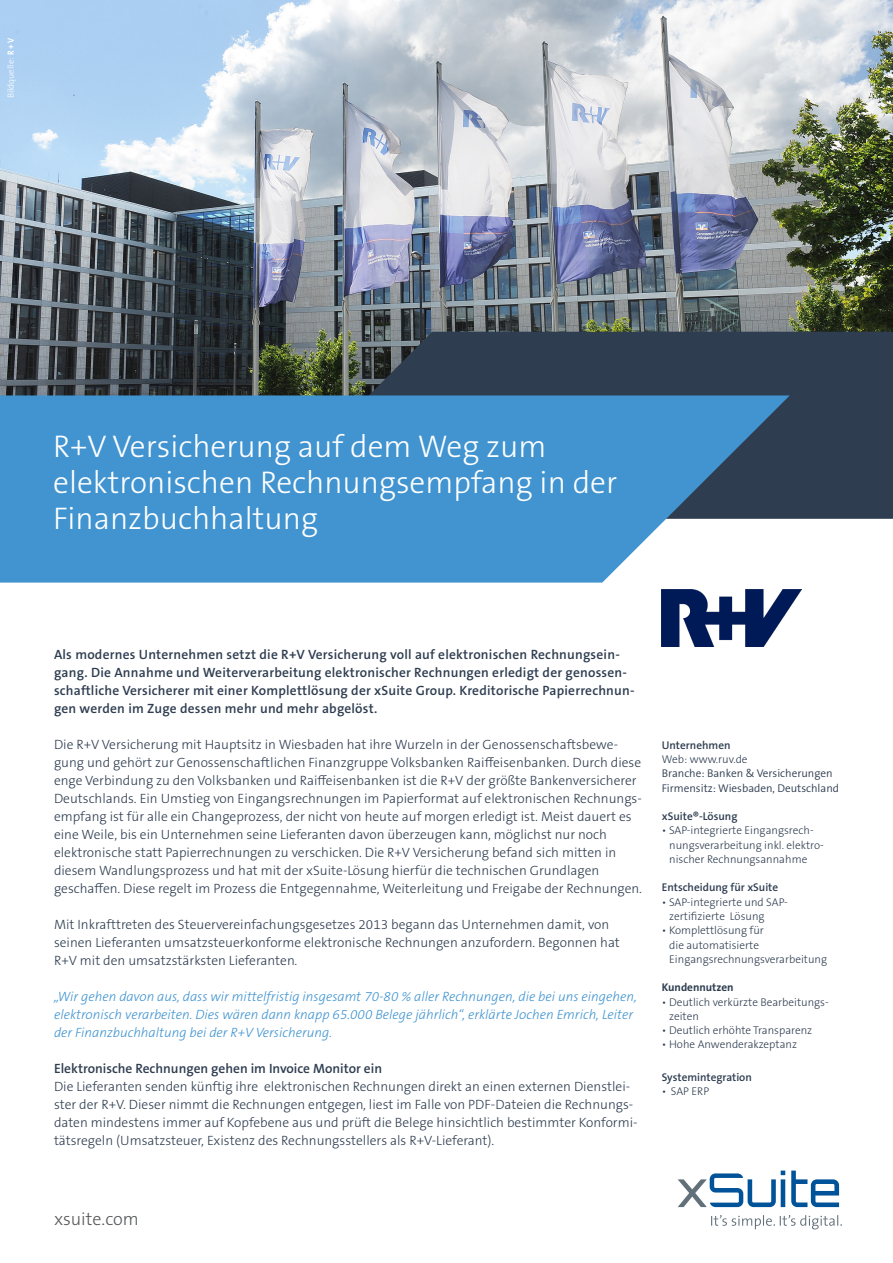
<style>
.page{position:relative;width:893px;height:1263px;background:#fff}
.page>*{position:absolute;margin:0;border:0;box-sizing:border-box;transform-origin:0 0}
.t1{font:300 31.5px/36px "The Sans B W3";color:#fff}
.t2{font:300 18px "The Sans B W3";color:#57585a}
.t3{font:300 13.5px/18px "The Sans B W3";color:#2e3d50}
.t4{font:600 13.5px/18px "The Sans B W6";letter-spacing:.015em;color:#2e3d50}
.t5{font:italic 300 13.5px/18px "The Sans B W3";color:#4194d0}
.t6{font:300 11.25px/14.2px "The Sans B W3";color:#2e3d50}
.t7{font:600 11.25px "The Sans B W6";color:#2e3d50}
.t8{font:300 11.25px "The Sans B W4";color:#2e3d50}
.t9{font:700 11.25px "The Sans B W7";color:#2e3d50}
.t10{font:300 9px "The Sans B W3";letter-spacing:-.005em;color:#fff}
.s1{font-family:"The Sans B W7";font-weight:700}
</style>
<div class="page">
<img style="left:0;top:0;width:893px;height:395px">
<img style="left:662px;top:589px;width:140px;height:57px">
<svg style="left:246px;top:332px;width:647px;height:187px;background:#33414e"></svg>
<svg style="left:0;top:395px;width:790px;height:188px;background:#4d96cc"></svg>
<svg style="left:711px;top:1215px;width:131px;height:14px"></svg>
<svg style="left:678px;top:1170px;width:161px;height:37px"></svg>
<p class="t10" style="left:5px;top:98px;width:62px;rotate:-90deg">Bildquelle: <span class="s1">R + V</span></p>
<p class="t1" style="left:53px;top:429px;width:566px">R+V Versicherung auf dem Weg zum elektronischen Rechnungsempfang in der<br>Finanzbuchhaltung</p>
<p class="t4" style="left:54px;top:646px;width:582px">Als modernes Unternehmen setzt die R+V Versicherung voll auf elektronischen Rechnungsein&shy;gang. Die Annahme und Weiterverarbeitung elektronischer Rechnungen erledigt der genossen&shy;schaftliche Versicherer mit einer Komplettlösung der xSuite Group. Kreditorische Papierrechnun&shy;gen werden im Zuge dessen mehr und mehr abgelöst.</p>
<p class="t3" style="left:54px;top:736px;width:589px">Die R+V Versicherung mit Hauptsitz in Wiesbaden hat ihre Wurzeln in der Genossenschaftsbewe&shy;gung und gehört zur Genossenschaftlichen Finanzgruppe Volksbanken Raiffeisenbanken. Durch diese enge Verbindung zu den Volksbanken und Raiffeisenbanken ist die R+V der größte Bankenversicherer Deutschlands. Ein Umstieg von Eingangsrechnungen im Papierformat auf elektronischen Rechnungs&shy;empfang ist für alle ein Changeprozess, der nicht von heute auf morgen erledigt ist. Meist dauert es eine Weile, bis ein Unternehmen seine Lieferanten davon überzeugen kann, möglichst nur noch elektronische statt Papierrechnungen zu verschicken. Die R+V Versicherung befand sich mitten in diesem Wandlungsprozess und hat mit der xSuite-Lösung hierfür die technischen Grundlagen geschaffen. Diese regelt im Prozess die Entgegennahme, Weiterleitung und Freigabe der Rechnungen.</p>
<p class="t3" style="left:54px;top:916px;width:567px">Mit Inkrafttreten des Steuervereinfachungsgesetzes 2013 begann das Unternehmen damit, von seinen Lieferanten umsatzsteuerkonforme elektronische Rechnungen anzufordern. Begonnen hat<br>R+V mit den umsatzstärksten Lieferanten.</p>
<p class="t5" style="left:54px;top:988px;width:584px">„Wir gehen davon aus, dass wir mittelfristig insgesamt 70-80 % aller Rechnungen, die bei uns eingehen, elektronisch verarbeiten. Dies wären dann knapp 65.000 Belege jährlich“, erklärte Jochen Emrich, Leiter der Finanzbuchhaltung bei der R+V Versicherung.</p>
<p class="t4" style="left:54px;top:1060px;width:330px">Elektronische Rechnungen gehen im Invoice Monitor ein</p>
<p class="t3" style="left:54px;top:1078px;width:585px">Die Lieferanten senden künftig ihre elektronischen Rechnungen direkt an einen externen Dienstlei&shy;ster der R+V. Dieser nimmt die Rechnungen entgegen, liest im Falle von PDF-Dateien die Rechnungs&shy;daten mindestens immer auf Kopfebene aus und prüft die Belege hinsichtlich bestimmter Konformi&shy;tätsregeln (Umsatzsteuer, Existenz des Rechnungsstellers als R+V-Lieferant).</p>
<p class="t7" style="left:662px;top:738px;width:70px">Unternehmen</p>
<p class="t6" style="left:662px;top:752px;width:87px">Web: www.ruv.de</p>
<p class="t8" style="left:662px;top:766px;width:172px">Branche: Banken &amp; Versicherungen</p>
<p class="t8" style="left:662px;top:781px;width:179px">Firmensitz: Wiesbaden, Deutschland</p>
<p class="t7" style="left:662px;top:809px;width:77px">xSuite®-Lösung</p>
<p class="t6" style="left:669px;top:824px;width:156px;text-indent:-7px">• SAP-integrierte Eingangsrech&shy;nungsverarbeitung inkl. elektro&shy;nischer Rechnungsannahme</p>
<p class="t7" style="left:662px;top:880px;width:118px">Entscheidung für xSuite</p>
<p class="t6" style="left:669px;top:895px;width:120px;text-indent:-7px">• SAP-integrierte und SAP&shy;zertifizierte Lösung</p>
<p class="t6" style="left:669px;top:923px;width:159px;text-indent:-7px">• Komplettlösung für<br>die automatisierte<br>Eingangsrechnungsverarbeitung</p>
<p class="t9" style="left:662px;top:980px;width:73px">Kundennutzen</p>
<p class="t6" style="left:669px;top:995px;width:161px;text-indent:-7px">• Deutlich verkürzte Bearbeitungs&shy;zeiten</p>
<p class="t6" style="left:662px;top:1023px;width:152px">• Deutlich erhöhte Transparenz</p>
<p class="t6" style="left:662px;top:1037px;width:137px">• Hohe Anwenderakzeptanz</p>
<p class="t7" style="left:662px;top:1069px;width:92px">Systemintegration</p>
<p class="t6" style="left:662px;top:1084px;width:49px">• SAP ERP</p>
<p class="t2" style="left:54px;top:1207px;width:86px">xsuite.com</p>
</div>
